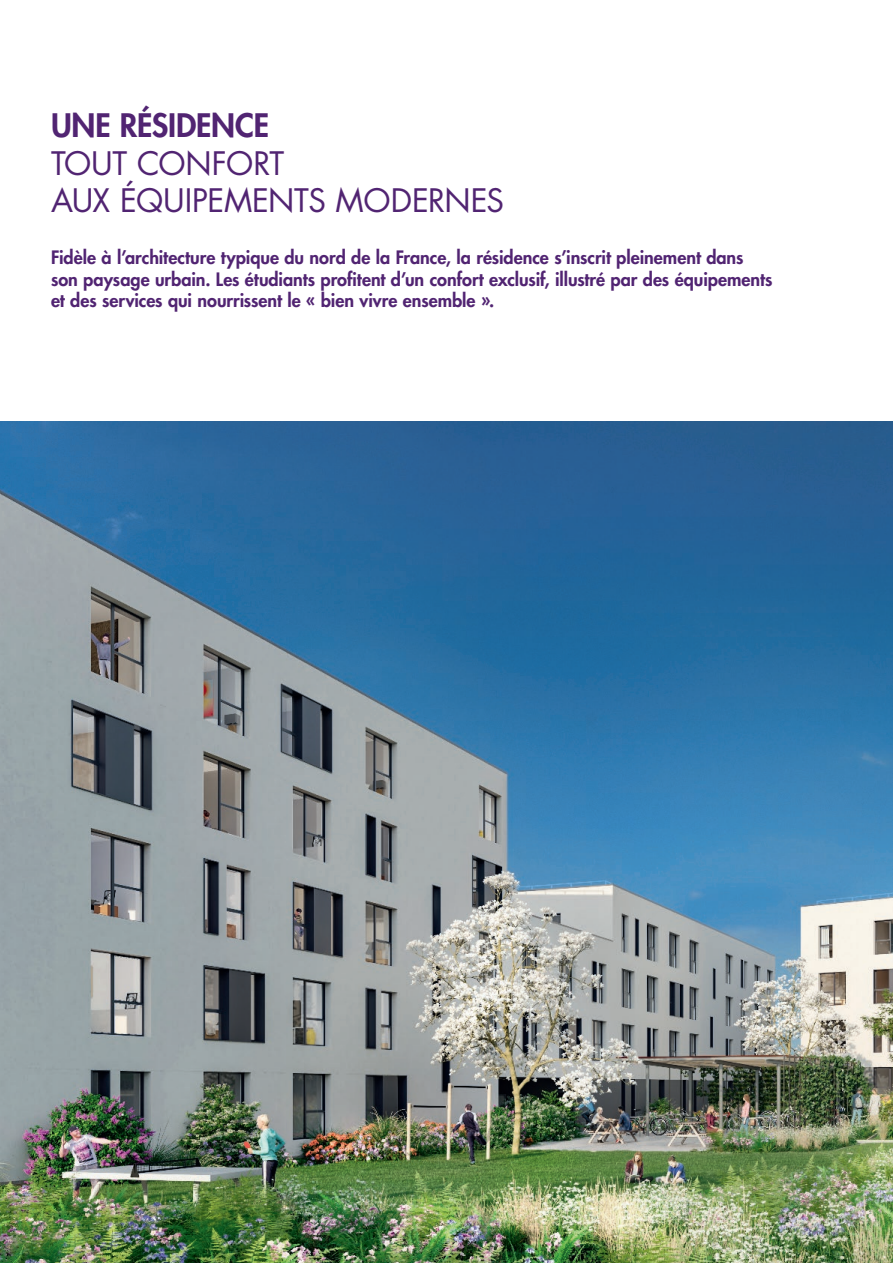
<style>
.page{position:relative;width:893px;height:1263px;background:#fff}
.page>*{position:absolute;margin:0;border:0;box-sizing:border-box;transform-origin:0 0}
.t1{font:31.5px/37.5px "Futura Std";letter-spacing:-.01em;color:#512472}
.t2{font:800 31.5px "Futura Std";letter-spacing:-.01em;color:#512472}
.t3{font:800 18px/21.8px "Futura Std";color:#512472}
</style>
<div class="page">
<img style="left:0;top:421px;width:893px;height:842px">
<h1 class="t2" style="left:51px;top:106px;width:220px">UNE RÉSIDENCE</h1>
<h1 class="t1" style="left:51px;top:145px;width:454px">TOUT CONFORT<br>AUX ÉQUIPEMENTS MODERNES</h1>
<p class="t3" style="left:51px;top:246px;width:723px">Fidèle à l’architecture typique du nord de la France, la résidence s’inscrit pleinement dans son paysage urbain. Les étudiants profitent d’un confort exclusif, illustré par des équipements et des services qui nourrissent le « bien vivre ensemble ».</p>
</div>
